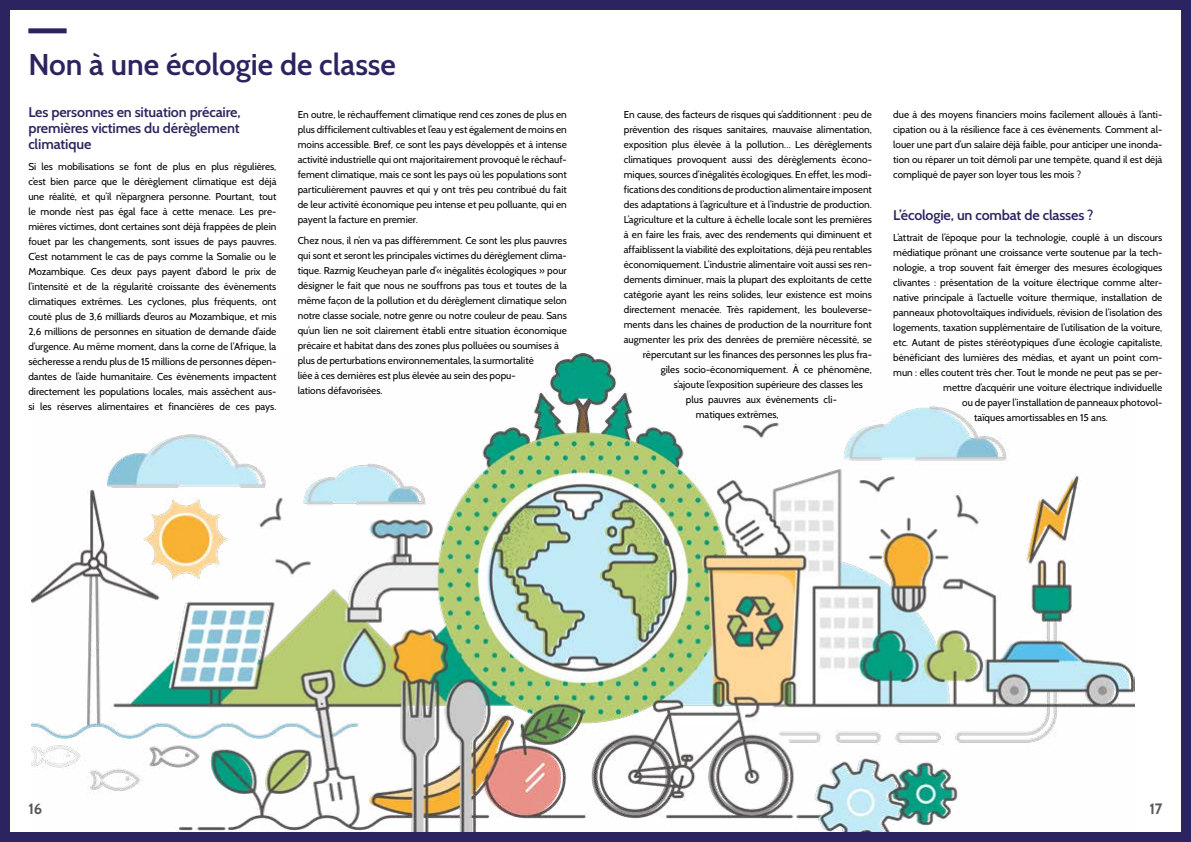
<style>
.page{position:relative;width:1191px;height:842px;background:#fff}
.page>*{position:absolute;margin:0;border:0;box-sizing:border-box;transform-origin:0 0}
.t1{font:600 30px "Cabin";color:#2b2460}
.t2{font:700 15px "Cabin";color:#575756}
.t3{font:600 14px/16px "Cabin";letter-spacing:-.01em;color:#2b2460;text-align:justify}
.t4{font:10px/15px "Cabin";color:#000;text-align:justify}
</style>
<div class="page">
<img style="left:32px;top:353px;width:1102px;height:478px">
<div style="left:0;top:0;width:1191px;height:842px;border:10px solid #2b2460"></div>
<div style="left:28px;top:28px;width:39px;height:5px;background:#2b2460"></div>
<h1 class="t1" style="left:28px;top:47px;width:369px">Non à une écologie de classe</h1>
<p class="t4" style="left:298px;top:107px;width:271px">En outre, le réchauffement climatique rend ces zones de plus en plus difficilement cultivables et l’eau y est également de moins en moins accessible. Bref, ce sont les pays développés et à intense activité industrielle qui ont majoritairement provoqué le réchauf&shy;fement climatique, mais ce sont les pays où les populations sont particulièrement pauvres et qui y ont très peu contribué du fait de leur activité économique peu intense et peu polluante, qui en payent la facture en premier.</p>
<p class="t4" style="left:298px;top:232px;width:271px;text-align:left">Chez nous, il n’en va pas différemment. Ce sont les plus pauvres qui sont et seront les principales victimes du dérèglement clima&shy;tique. Razmig Keucheyan parle d’« inégalités écologiques » pour désigner le fait que nous ne souffrons pas tous et toutes de la même façon de la pollution et du dérèglement climatique selon notre classe sociale, notre genre ou notre couleur de peau. Sans qu’un lien ne soit clairement établi entre situation économique précaire et habitat dans des zones plus polluées ou soumises à plus de perturbations environnementales, la surmortalité<br>liée à ces dernières est plus élevée au sein des popu-<br>lations défavorisées.</p>
<h3 class="t3" style="left:28px;top:104px;width:214px">Les personnes en situation précaire, premières victimes du dérèglement climatique</h3>
<p class="t4" style="left:28px;top:159px;width:250px">Si les mobilisations se font de plus en plus régulières, c’est bien parce que le dérèglement climatique est déjà une réalité, et qu’il n’épargnera personne. Pourtant, tout le monde n’est pas égal face à cette menace. Les pre&shy;mières victimes, dont certaines sont déjà frappées de plein fouet par les changements, sont issues de pays pauvres.<br>C’est notamment le cas de pays comme la Somalie ou le Mozambique. Ces deux pays payent d’abord le prix de l’intensité et de la régularité croissante des évènements climatiques extrêmes. Les cyclones, plus fréquents, ont couté plus de 3,6 milliards d’euros au Mozambique, et mis 2,6 millions de personnes en situation de demande d’aide d’urgence. Au même moment, dans la corne de l’Afrique, la sécheresse a rendu plus de 15 millions de personnes dépen&shy;dantes de l’aide humanitaire. Ces évènements impactent directement les populations locales, mais assèchent aus&shy;si les réserves alimentaires et financières de ces pays.</p>
<p class="t4" style="left:624px;top:107px;width:249px">En cause, des facteurs de risques qui s’additionnent : peu de</p>
<p class="t4" style="left:624px;top:122px;width:249px">prévention des risques sanitaires, mauvaise alimentation,</p>
<p class="t4" style="left:624px;top:137px;width:250px">exposition plus élevée à la pollution… Les dérèglements</p>
<p class="t4" style="left:624px;top:152px;width:250px">climatiques provoquent aussi des dérèglements écono-</p>
<p class="t4" style="left:624px;top:167px;width:250px">miques, sources d’inégalités écologiques. En effet, les modi-</p>
<p class="t4" style="left:624px;top:182px;width:249px">fications des conditions de production alimentaire imposent</p>
<p class="t4" style="left:624px;top:197px;width:249px">des adaptations à l’agriculture et à l’industrie de production.</p>
<p class="t4" style="left:624px;top:212px;width:250px">L’agriculture et la culture à échelle locale sont les premières</p>
<p class="t4" style="left:624px;top:227px;width:250px">à en faire les frais, avec des rendements qui diminuent et</p>
<p class="t4" style="left:624px;top:242px;width:250px">affaiblissent la viabilité des exploitations, déjà peu rentables</p>
<p class="t4" style="left:624px;top:257px;width:250px">économiquement. L’industrie alimentaire voit aussi ses ren-</p>
<p class="t4" style="left:624px;top:272px;width:249px">dements diminuer, mais la plupart des exploitants de cette</p>
<p class="t4" style="left:624px;top:287px;width:249px">catégorie ayant les reins solides, leur existence est moins</p>
<p class="t4" style="left:624px;top:302px;width:249px">directement menacée. Très rapidement, les bouleverse-</p>
<p class="t4" style="left:624px;top:317px;width:249px">ments dans les chaines de production de la nourriture font</p>
<p class="t4" style="left:624px;top:332px;width:249px">augmenter les prix des denrées de première nécessité, se</p>
<p class="t4" style="left:643px;top:347px;width:231px">répercutant sur les finances des personnes les plus fra-</p>
<p class="t4" style="left:661px;top:362px;width:212px">giles socio-économiquement. À ce phénomène,</p>
<p class="t4" style="left:674px;top:377px;width:191px">s’ajoute l’exposition supérieure des classes les</p>
<p class="t4" style="left:686px;top:392px;width:152px">plus pauvres aux évènements cli-</p>
<p class="t4" style="left:696px;top:407px;width:84px">matiques extrêmes,</p>
<p class="t4" style="left:893px;top:107px;width:271px">due à des moyens financiers moins facilement alloués à l’anti&shy;cipation ou à la résilience face à ces évènements. Comment al&shy;louer une part d’un salaire déjà faible, pour anticiper une inonda&shy;tion ou réparer un toit démoli par une tempête, quand il est déjà compliqué de payer son loyer tous les mois ?</p>
<h3 class="t3" style="left:893px;top:207px;width:202px">L’écologie, un combat de classes ?</h3>
<p class="t4" style="left:893px;top:230px;width:270px">L’attrait de l’époque pour la technologie, couplé à un discours</p>
<p class="t4" style="left:893px;top:245px;width:270px">médiatique prônant une croissance verte soutenue par la tech-</p>
<p class="t4" style="left:893px;top:260px;width:270px">nologie, a trop souvent fait émerger des mesures écologiques</p>
<p class="t4" style="left:893px;top:275px;width:271px">clivantes : présentation de la voiture électrique comme alter-</p>
<p class="t4" style="left:893px;top:290px;width:270px">native principale à l’actuelle voiture thermique, installation de</p>
<p class="t4" style="left:893px;top:305px;width:270px">panneaux photovoltaïques individuels, révision de l’isolation des</p>
<p class="t4" style="left:893px;top:320px;width:270px">logements, taxation supplémentaire de l’utilisation de la voiture,</p>
<p class="t4" style="left:893px;top:335px;width:270px">etc. Autant de pistes stéréotypiques d’une écologie capitaliste,</p>
<p class="t4" style="left:893px;top:350px;width:271px">bénéficiant des lumières des médias, et ayant un point com-</p>
<p class="t4" style="left:893px;top:365px;width:271px">mun : elles coutent très cher. Tout le monde ne peut pas se per-</p>
<p class="t4" style="left:943px;top:380px;width:220px">mettre d’acquérir une voiture électrique individuelle</p>
<p class="t4" style="left:962px;top:395px;width:202px">ou de payer l’installation de panneaux photovol-</p>
<p class="t4" style="left:974px;top:410px;width:135px">taïques amortissables en 15 ans.</p>
<h2 class="t2" style="left:28px;top:799px;width:15px">16</h2>
<h2 class="t2" style="left:1149px;top:799px;width:15px">17</h2>
</div>
